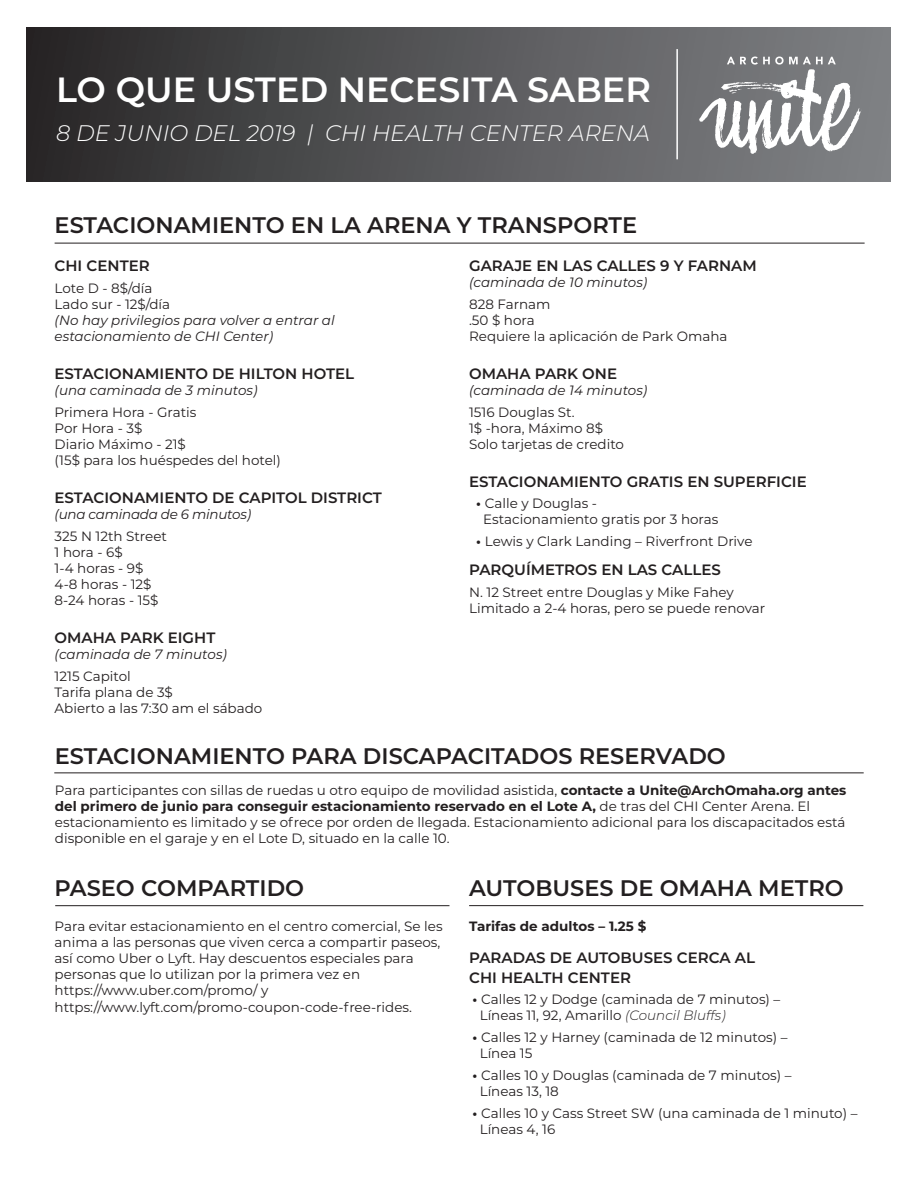
<style>
.page{position:relative;width:918px;height:1188px;background:#fff}
.page>*{position:absolute;margin:0;border:0;box-sizing:border-box;transform-origin:0 0}
.Parish_Path_Years{font:600 34.95px "Montserrat";color:#fff}
.Parish_Path_Years-2{font:600 22.5px "Montserrat";color:#231f20}
.Parish_Path_Years-3{font:italic 300 22.5px "Montserrat";color:#fff}
.Body_Heading{font:600 15px/19.8px "Montserrat";color:#231f20}
.Body_Copy{font:600 15px "Montserrat";color:#231f20}
.Body_Copy-2{font:13.5px/16.2px "Montserrat";color:#231f20}
.Body_Copy-3{font:italic 13.5px/16.2px "Montserrat";color:#231f20}
.Body_Heading-2{font:italic 13.5px "Montserrat";color:#231f20}
.Body_Heading-3{font:italic 13.5px "Montserrat";letter-spacing:-.02em;color:#231f20}
.Body_Copy-4{font:700 13.5px "Montserrat";color:#231f20}
.s1{font-style:normal}
.s2{font-weight:700}
.s3{font-weight:300;font-style:italic}
</style>
<div class="page">
<div style="left:27px;top:27px;width:864px;height:154px;background:linear-gradient(to right,#2a2929,#838488)"></div>
<hr style="left:55px;top:243px;width:810px;height:1px;background:#231f20">
<hr style="left:54px;top:772px;width:810px;height:1px;background:#231f20">
<hr style="left:55px;top:905px;width:394px;height:1px;background:#231f20">
<hr style="left:469px;top:905px;width:394px;height:1px;background:#231f20">
<svg style="left:699px;top:57px;width:163px;height:97px"></svg>
<hr style="left:676px;top:49px;width:2px;height:110px;background:#fff">
<p class="Parish_Path_Years" style="left:56px;top:64px;width:596px">LO QUE USTED NECESITA SABER</p>
<p class="Parish_Path_Years-3" style="left:56px;top:118px;width:596px">8 DE JUNIO DEL 2019 | CHI HEALTH CENTER ARENA</p>
<p class="Parish_Path_Years-2" style="left:55px;top:209px;width:584px">ESTACIONAMIENTO EN LA ARENA Y TRANSPORTE</p>
<p class="Body_Heading" style="left:55px;top:255px;width:97px">CHI CENTER</p>
<p class="Body_Copy-3" style="left:55px;top:279px;width:282px"><span class="s1">Lote D - 8$/día<br>Lado sur - 12$/día<br></span>(No hay privilegios para volver a entrar al estacionamiento de CHI Center)</p>
<p class="Body_Heading" style="left:55px;top:363px;width:301px">ESTACIONAMIENTO DE HILTON HOTEL</p>
<p class="Body_Heading-2" style="left:55px;top:381px;width:205px">(una caminada de 3 minutos)</p>
<p class="Body_Copy-2" style="left:55px;top:403px;width:228px">Primera Hora - Gratis<br>Por Hora - 3$<br>Diario Máximo - 21$<br>(15$ para los huéspedes del hotel)</p>
<p class="Body_Heading" style="left:55px;top:487px;width:329px">ESTACIONAMIENTO DE CAPITOL DISTRICT</p>
<p class="Body_Heading-3" style="left:55px;top:505px;width:198px">(una caminada de 6 minutos)</p>
<p class="Body_Copy-2" style="left:55px;top:527px;width:114px">325 N 12th Street<br>1 hora - 6$<br>1-4 horas - 9$<br>4-8 horas - 12$<br>8-24 horas - 15$</p>
<p class="Body_Heading" style="left:55px;top:627px;width:162px">OMAHA PARK EIGHT</p>
<p class="Body_Heading-2" style="left:55px;top:645px;width:174px">(caminada de 7 minutos)</p>
<p class="Body_Copy-2" style="left:55px;top:667px;width:209px">1215 Capitol<br>Tarifa plana de 3$<br>Abierto a las 7:30 am el sábado</p>
<p class="Body_Heading" style="left:469px;top:255px;width:289px">GARAJE EN LAS CALLES 9 Y FARNAM</p>
<p class="Body_Heading-2" style="left:469px;top:273px;width:180px">(caminada de 10 minutos)</p>
<p class="Body_Copy-2" style="left:469px;top:296px;width:260px">828 Farnam<br>.50 $ hora<br>Requiere la aplicación de Park Omaha</p>
<p class="Body_Heading" style="left:469px;top:363px;width:150px">OMAHA PARK ONE</p>
<p class="Body_Heading-2" style="left:469px;top:381px;width:180px">(caminada de 14 minutos)</p>
<p class="Body_Copy-2" style="left:469px;top:403px;width:157px">1516 Douglas St.<br>1$ -hora, Máximo 8$<br>Solo tarjetas de credito</p>
<p class="Body_Heading" style="left:469px;top:471px;width:339px">ESTACIONAMIENTO GRATIS EN SUPERFICIE</p>
<p class="Body_Copy-2" style="left:483px;top:495px;width:237px;text-indent:-7px"><span class="s2">•</span> Calle y Douglas -<br>Estacionamiento gratis por 3 horas</p>
<p class="Body_Copy-2" style="left:476px;top:533px;width:278px"><span class="s2">•</span> Lewis y Clark Landing – Riverfront Drive</p>
<p class="Body_Copy" style="left:469px;top:559px;width:253px">PARQUÍMETROS EN LAS CALLES</p>
<p class="Body_Copy-2" style="left:469px;top:584px;width:298px">N. 12 Street entre Douglas y Mike Fahey<br>Limitado a 2-4 horas, pero se puede renovar</p>
<p class="Parish_Path_Years-2" style="left:55px;top:740px;width:672px">ESTACIONAMIENTO PARA DISCAPACITADOS RESERVADO</p>
<p class="Body_Copy-2" style="left:55px;top:781px;width:793px">Para participantes con sillas de ruedas u otro equipo de movilidad asistida, <span class="s2">contacte a Unite@ArchOmaha.org antes del primero de junio para conseguir estacionamiento reservado en el Lote A,</span> de tras del CHI Center Arena. El estacionamiento es limitado y se ofrece por orden de llegada. Estacionamiento adicional para los discapacitados está disponible en el garaje y en el Lote D, situado en la calle 10.</p>
<p class="Parish_Path_Years-2" style="left:55px;top:872px;width:251px">PASEO COMPARTIDO</p>
<p class="Parish_Path_Years-2" style="left:469px;top:872px;width:376px">AUTOBUSES DE OMAHA METRO</p>
<p class="Body_Copy-2" style="left:55px;top:917px;width:390px">Para evitar estacionamiento en el centro comercial, Se les anima a las personas que viven cerca a compartir paseos, así como Uber o Lyft. Hay descuentos especiales para personas que lo utilizan por la primera vez en https://www.uber.com/promo/ y https://www.lyft.com/promo-coupon-code-free-rides.</p>
<p class="Body_Copy-4" style="left:469px;top:917px;width:179px">Tarifas de adultos – 1.25 $</p>
<p class="Body_Heading" style="left:469px;top:947px;width:287px">PARADAS DE AUTOBUSES CERCA AL<br>CHI HEALTH CENTER</p>
<p class="Body_Copy-2" style="left:480px;top:991px;width:302px;text-indent:-7px"><span class="s2">•</span> Calles 12 y Dodge (caminada de 7 minutos) –<br>Líneas 11, 92, Amarillo <span class="s3">(Council Bluffs)</span></p>
<p class="Body_Copy-2" style="left:480px;top:1029px;width:309px;text-indent:-7px"><span class="s2">•</span> Calles 12 y Harney (caminada de 12 minutos) –<br>Línea 15</p>
<p class="Body_Copy-2" style="left:480px;top:1066px;width:313px;text-indent:-7px"><span class="s2">•</span> Calles 10 y Douglas (caminada de 7 minutos) –<br>Líneas 13, 18</p>
<p class="Body_Copy-2" style="left:480px;top:1104px;width:379px;text-indent:-7px"><span class="s2">•</span> Calles 10 y Cass Street SW (una caminada de 1 minuto) –<br>Líneas 4, 16</p>
</div>
